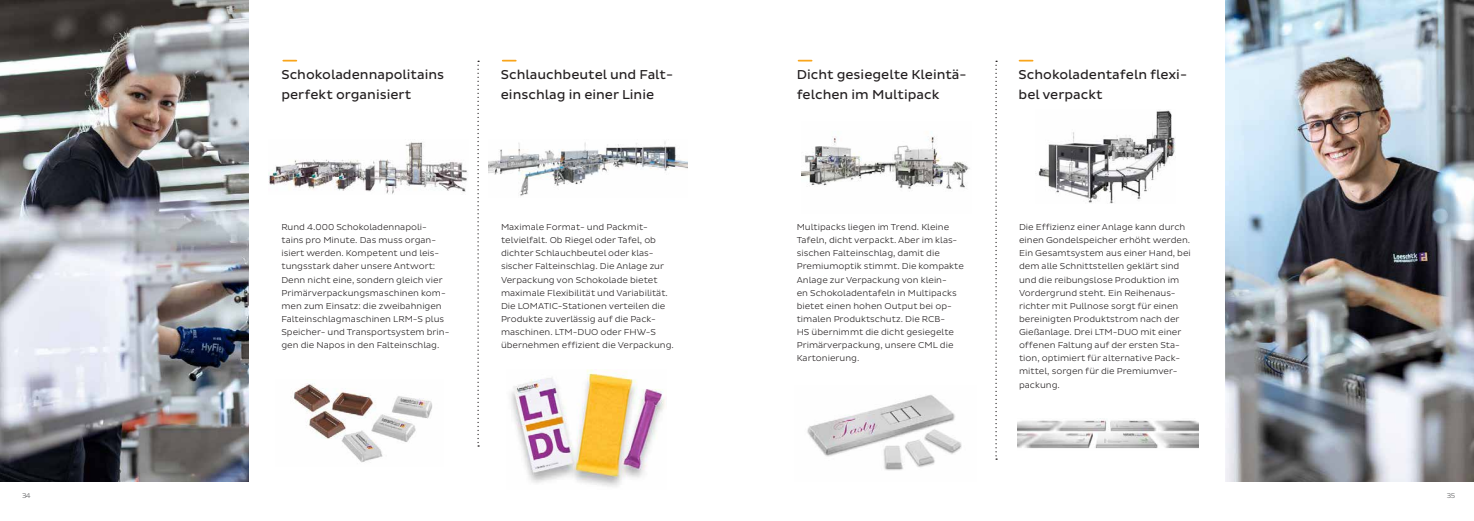
<style>
.page{position:relative;width:1474px;height:521px;background:#fff}
.page>*{position:absolute;margin:0;border:0;box-sizing:border-box;transform-origin:0 0}
.t1{font:13.12px/19.7px "Pluto Sans";color:#231f20}
.t2{font:300 8.75px/13.1px "Pluto Sans";color:#231f20}
.t3{font:300 7px "Pluto Sans";color:#57585a}
</style>
<div class="page">
<img style="left:1038px;top:110px;width:137px;height:93px">
<img style="left:801px;top:136px;width:169px;height:53px">
<img style="left:0;top:0;width:249px;height:481px">
<img style="left:1225px;top:0;width:248px;height:481px">
<svg style="left:283px;top:60px;width:13px;height:2px"></svg>
<svg style="left:1019px;top:60px;width:13px;height:2px"></svg>
<svg style="left:502px;top:60px;width:14px;height:2px"></svg>
<svg style="left:798px;top:60px;width:13px;height:2px"></svg>
<svg style="left:995px;top:61px;width:2px;height:399px"></svg>
<svg style="left:477px;top:61px;width:2px;height:386px"></svg>
<img style="left:269px;top:142px;width:199px;height:52px">
<img style="left:488px;top:141px;width:199px;height:55px">
<img style="left:294px;top:383px;width:138px;height:80px">
<img style="left:511px;top:369px;width:154px;height:118px">
<img style="left:807px;top:395px;width:155px;height:76px">
<img style="left:1017px;top:418px;width:181px;height:31px">
<h1 class="t1" style="left:281px;top:65px;width:164px">Schokoladennapolitains perfekt organisiert</h1>
<h1 class="t1" style="left:1018px;top:65px;width:170px">Schokoladentafeln flexi&shy;bel verpackt</h1>
<h1 class="t1" style="left:501px;top:65px;width:174px">Schlauchbeutel und Falt&shy;einschlag in einer Linie</h1>
<h1 class="t1" style="left:796px;top:65px;width:171px">Dicht gesiegelte Kleintä&shy;felchen im Multipack</h1>
<p class="t2" style="left:281px;top:220px;width:169px">Rund 4.000 Schokoladennapoli&shy;tains pro Minute. Das muss organ&shy;isiert werden. Kompetent und leis&shy;tungsstark daher unsere Antwort:<br>Denn nicht eine, sondern gleich vier Primärverpackungsmaschinen kom&shy;men zum Einsatz: die zweibahnigen Falteinschlagmaschinen LRM-S plus Speicher- und Transportsystem brin&shy;gen die Napos in den Falteinschlag.</p>
<p class="t2" style="left:501px;top:220px;width:174px">Maximale Format- und Packmit&shy;telvielfalt. Ob Riegel oder Tafel, ob dichter Schlauchbeutel oder klas&shy;sischer Falteinschlag. Die Anlage zur Verpackung von Schokolade bietet maximale Flexibilität und Variabilität.<br>Die LOMATIC-Stationen verteilen die Produkte zuverlässig auf die Pack&shy;maschinen. LTM-DUO oder FHW-S übernehmen effizient die Verpackung.</p>
<p class="t2" style="left:796px;top:220px;width:169px">Multipacks liegen im Trend. Kleine<br>Tafeln, dicht verpackt. Aber im klas&shy;sischen Falteinschlag, damit die<br>Premiumoptik stimmt. Die kompakte<br>Anlage zur Verpackung von klein-<br>en Schokoladentafeln in Multipacks bietet einen hohen Output bei op&shy;timalen Produktschutz. Die RCB-<br>HS übernimmt die dicht gesiegelte<br>Primärverpackung, unsere CML die<br>Kartonierung.</p>
<p class="t2" style="left:1019px;top:220px;width:173px">Die Effizienz einer Anlage kann durch einen Gondelspeicher erhöht werden.<br>Ein Gesamtsystem aus einer Hand, bei dem alle Schnittstellen geklärt sind und die reibungslose Produktion im Vordergrund steht. Ein Reihenaus&shy;richter mit Pullnose sorgt für einen bereinigten Produktstrom nach der Gießanlage. Drei LTM-DUO mit einer offenen Faltung auf der ersten Sta&shy;tion, optimiert für alternative Pack&shy;mittel, sorgen für die Premiumver&shy;packung.</p>
<p class="t3" style="left:22px;top:491px;width:10px">34</p>
<p class="t3" style="left:1446px;top:491px;width:10px">35</p>
</div>
